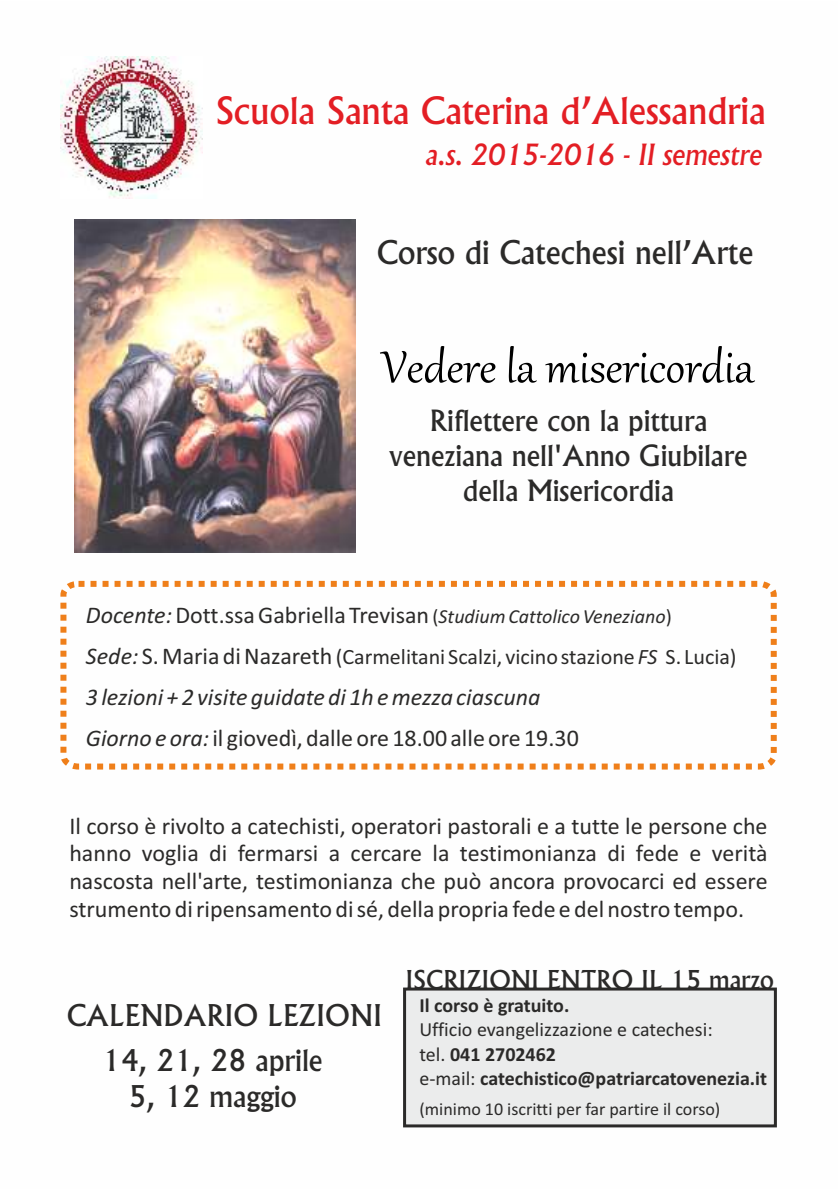
<style>
.page{position:relative;width:840px;height:1191px;background:#fff}
.page>*{position:absolute;margin:0;border:0;box-sizing:border-box;transform-origin:0 0}
.t1{font:54.6px "Gabriola";color:#000}
.t2{font:500 36px "Albertus";color:#e31e24}
.t3{font:500 31.2px "Albertus";color:#2b2a29}
.t4{font:500 28.6px/35.6px "Albertus";color:#2b2a29;text-align:center}
.t5{font:500 28px/34.6px "Albertus";color:#2b2a29;text-align:center}
.t6{font:italic 500 28px "Albertus";color:#e31e24}
.t7{font:500 24.8px "Albertus";color:#2b2a29}
.t8{font:24px/27.6px "Calibri";color:#2b2a29;text-align:justify}
.t9{font:italic 24px/41px "Calibri";color:#2b2a29}
.t10{font:22px "Calibri";color:#2b2a29}
.t11{font:20px/24.4px "Calibri";color:#2b2a29}
.t12{font:700 20px "Calibri";color:#2b2a29}
.t13{font:18px "Calibri";color:#2b2a29}
.s1{font-style:italic}
.s2{font-size:20px}
.s3{font-style:italic;font-size:20px}
.s4{font-style:italic;font-size:24px}
.s5{font-size:24px}
.s6{font-style:normal}
.s7{font-weight:700}
</style>
<div class="page">
<svg style="left:60px;top:580px;width:717px;height:190px"></svg>
<img style="left:60px;top:57px;width:142px;height:141px">
<svg style="left:403px;top:987px;width:374px;height:141px;background:#e0e0e0"></svg>
<img style="left:74px;top:219px;width:281px;height:333px">
<h2 class="t2" style="left:215px;top:97px;width:551px">Scuola Santa Caterina d’Alessandria</h2>
<p class="t6" style="left:426px;top:144px;width:337px">a.s. 2015-2016 - II semestre</p>
<p class="t3" style="left:376px;top:240px;width:378px">Corso di Catechesi nell’Arte</p>
<h1 class="t1" style="left:381px;top:345px;width:374px">Vedere la misericordia</h1>
<p class="t5" style="left:389px;top:406px;width:360px">Riflettere con la pittura veneziana nell'Anno Giubilare della Misericordia</p>
<p class="t8" style="left:86px;top:603px;width:587px"><span class="s1">Docente:</span>Dott.ssa Gabriella Trevisan <span class="s2">(</span><span class="s3">Studium Cattolico Veneziano</span><span class="s2">)</span></p>
<p class="t10" style="left:86px;top:647px;width:651px"><span class="s4">Sede:</span> <span class="s5">S. Maria di Nazareth</span> (Carmelitani Scalzi, vicino stazione <span class="s1">FS</span> S. Lucia)</p>
<p class="t9" style="left:86px;top:678px;width:494px">3 lezioni + 2 visite guidate di 1h e mezza ciascuna<br>Giorno e ora: <span class="s6">il giovedì, dalle ore 18.00 alle ore 19.30</span></p>
<p class="t8" style="left:69px;top:814px;width:699px">Il corso è rivolto a catechisti, operatori pastorali e a tutte le persone che hanno voglia di fermarsi a cercare la testimonianza di fede e verità nascosta nell'arte, testimonianza che può ancora provocarci ed essere strumento di ripensamento di sé, della propria fede e del nostro tempo.</p>
<p class="t4" style="left:67px;top:999px;width:317px">CALENDARIO LEZIONI</p>
<p class="t4" style="left:102px;top:1044px;width:222px">14, 21, 28 aprile<br>5, 12 maggio</p>
<p class="t7" style="left:405px;top:970px;width:369px">ISCRIZIONI ENTRO IL 15 marzo</p>
<p class="t12" style="left:419px;top:997px;width:151px">Il corso è gratuito.</p>
<p class="t11" style="left:419px;top:1019px;width:349px">Ufficio evangelizzazione e catechesi:<br>tel. <span class="s7">041 2702462<br></span>e-mail: <span class="s7">catechistico@patriarcatovenezia.it</span></p>
<p class="t13" style="left:419px;top:1101px;width:302px">(minimo 10 iscritti per far partire il corso)</p>
</div>
